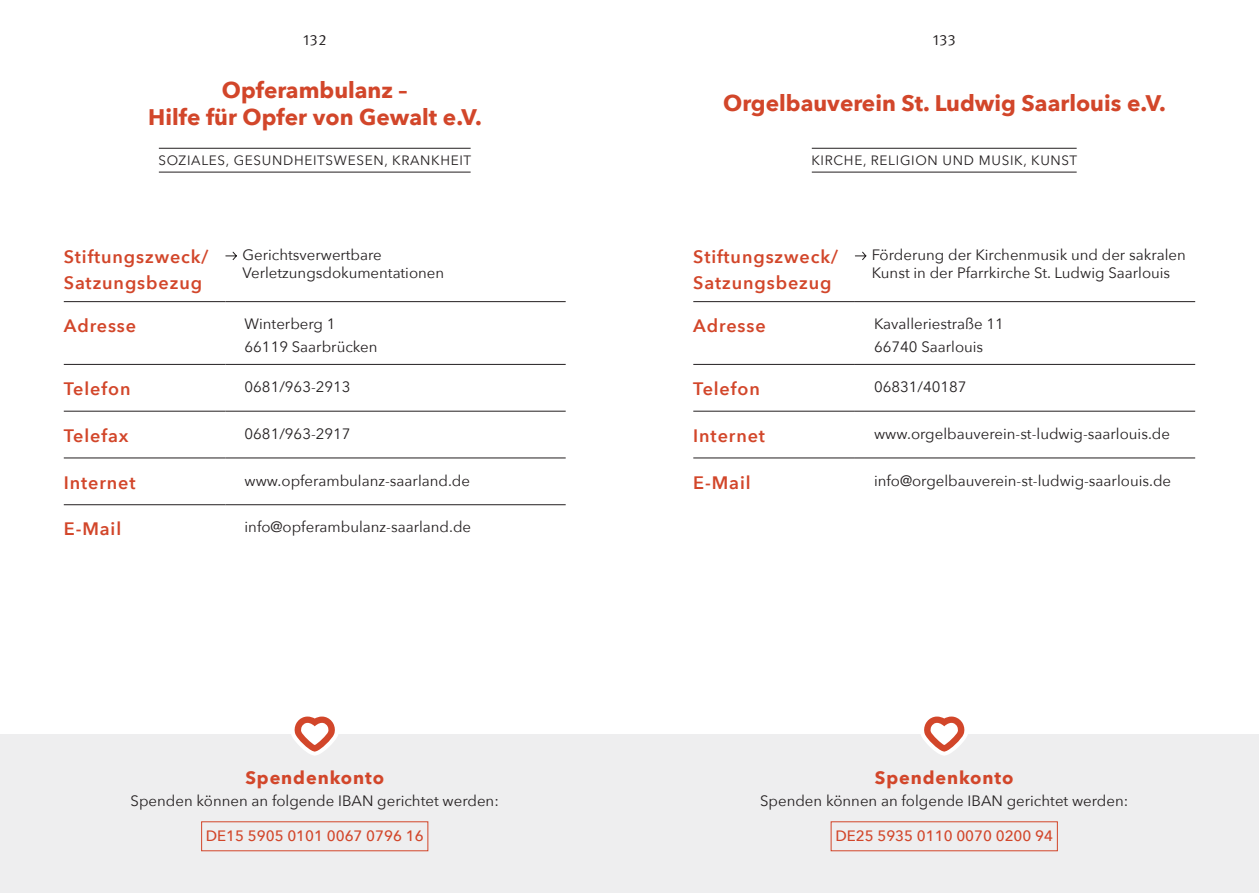
<style>
.page{position:relative;width:1259px;height:893px;background:#fff}
.page>*{position:absolute;margin:0;border:0;box-sizing:border-box;transform-origin:0 0}
.Vereinsname{font:700 22.5px/27px "Avenir Next";color:#d2462a;text-align:center}
.Tabelle_Head{font:600 18px "Avenir Next";letter-spacing:.05em;color:#d2462a}
.t1{font:700 18px "Avenir Next";letter-spacing:.05em;color:#d2462a}
.Tabelle_Copy{font:15px/18px "Avenir Next";color:#231f20}
.Spendenkonto_IBAN{font:500 15px "Avenir Next";color:#d2462a}
.t2{font:15px "Meta Pro Norm";letter-spacing:.045em;color:#231f20}
.Kategorien{font:13.5px "Avenir Next";letter-spacing:.05em;color:#231f20}
</style>
<div class="page">
<div style="left:0;top:734px;width:1259px;height:159px;background:#eeeeef"></div>
<svg style="left:921px;top:716px;width:47px;height:40px"></svg>
<svg style="left:291px;top:716px;width:47px;height:40px"></svg>
<hr style="left:159px;top:148px;width:311px;height:1px;background:#231f20">
<hr style="left:159px;top:172px;width:311px;height:1px;background:#231f20">
<hr style="left:64px;top:301px;width:161px;height:1px;background:#231f20">
<hr style="left:64px;top:364px;width:161px;height:1px;background:#231f20">
<hr style="left:64px;top:411px;width:161px;height:1px;background:#231f20">
<hr style="left:64px;top:458px;width:161px;height:1px;background:#231f20">
<hr style="left:225px;top:301px;width:341px;height:1px;background:#231f20">
<hr style="left:225px;top:364px;width:341px;height:1px;background:#231f20">
<hr style="left:225px;top:411px;width:341px;height:1px;background:#231f20">
<hr style="left:225px;top:458px;width:341px;height:1px;background:#231f20">
<hr style="left:64px;top:504px;width:161px;height:1px;background:#231f20">
<hr style="left:225px;top:504px;width:341px;height:1px;background:#231f20">
<svg style="left:225px;top:251px;width:12px;height:9px"></svg>
<div style="left:830px;top:821px;width:227px;height:30px;border:1px solid #d2462a"></div>
<div style="left:201px;top:821px;width:227px;height:30px;border:1px solid #d2462a"></div>
<hr style="left:812px;top:148px;width:264px;height:1px;background:#231f20">
<hr style="left:812px;top:172px;width:264px;height:1px;background:#231f20">
<hr style="left:693px;top:301px;width:162px;height:1px;background:#231f20">
<hr style="left:693px;top:364px;width:162px;height:1px;background:#231f20">
<hr style="left:693px;top:411px;width:162px;height:1px;background:#231f20">
<hr style="left:855px;top:301px;width:340px;height:1px;background:#231f20">
<hr style="left:855px;top:364px;width:340px;height:1px;background:#231f20">
<hr style="left:855px;top:411px;width:340px;height:1px;background:#231f20">
<hr style="left:693px;top:458px;width:162px;height:1px;background:#231f20">
<hr style="left:855px;top:458px;width:340px;height:1px;background:#231f20">
<svg style="left:855px;top:251px;width:12px;height:9px"></svg>
<p class="t2" style="left:303px;top:29px;width:25px">132</p>
<p class="t2" style="left:932px;top:29px;width:25px">133</p>
<p class="Vereinsname" style="left:148px;top:76px;width:335px">Opferambulanz –<br>Hilfe für Opfer von Gewalt e.V.</p>
<p class="Kategorien" style="left:158px;top:149px;width:314px">SOZIALES, GESUNDHEITSWESEN, KRANKHEIT</p>
<p class="Vereinsname" style="left:723px;top:89px;width:444px">Orgelbauverein St. Ludwig Saarlouis e.V.</p>
<p class="Kategorien" style="left:811px;top:149px;width:267px">KIRCHE, RELIGION UND MUSIK, KUNST</p>
<p class="Tabelle_Head" style="left:64px;top:241px;width:146px">Stiftungszweck/</p>
<p class="Tabelle_Head" style="left:64px;top:267px;width:140px">Satzungsbezug</p>
<p class="Tabelle_Copy" style="left:242px;top:245px;width:203px">Gerichtsverwertbare<br>Verletzungsdokumentationen</p>
<p class="Tabelle_Head" style="left:64px;top:311px;width:74px">Adresse</p>
<p class="Tabelle_Copy" style="left:244px;top:315px;width:92px">Winterberg 1</p>
<p class="Tabelle_Copy" style="left:244px;top:337px;width:134px">66119 Saarbrücken</p>
<p class="Tabelle_Head" style="left:64px;top:373px;width:68px">Telefon</p>
<p class="Tabelle_Copy" style="left:244px;top:377px;width:108px">0681/963-2913</p>
<p class="Tabelle_Head" style="left:64px;top:420px;width:66px">Telefax</p>
<p class="Tabelle_Copy" style="left:244px;top:424px;width:108px">0681/963-2917</p>
<p class="Tabelle_Head" style="left:64px;top:467px;width:73px">Internet</p>
<p class="Tabelle_Copy" style="left:244px;top:471px;width:227px">www.opferambulanz-saarland.de</p>
<p class="Tabelle_Head" style="left:64px;top:514px;width:59px">E-Mail</p>
<p class="Tabelle_Copy" style="left:244px;top:518px;width:228px">info@opferambulanz-saarland.de</p>
<p class="t1" style="left:245px;top:762px;width:140px">Spendenkonto</p>
<p class="Tabelle_Copy" style="left:131px;top:791px;width:370px">Spenden können an folgende IBAN gerichtet werden:</p>
<p class="Spendenkonto_IBAN" style="left:206px;top:823px;width:219px">DE15 5905 0101 0067 0796 16</p>
<p class="Tabelle_Head" style="left:693px;top:241px;width:146px">Stiftungszweck/</p>
<p class="Tabelle_Head" style="left:693px;top:267px;width:140px">Satzungsbezug</p>
<p class="Tabelle_Copy" style="left:872px;top:245px;width:315px">Förderung der Kirchenmusik und der sakralen<br>Kunst in der Pfarrkirche St. Ludwig Saarlouis</p>
<p class="Tabelle_Head" style="left:693px;top:311px;width:74px">Adresse</p>
<p class="Tabelle_Copy" style="left:874px;top:315px;width:131px">Kavalleriestraße 11</p>
<p class="Tabelle_Copy" style="left:874px;top:337px;width:111px">66740 Saarlouis</p>
<p class="Tabelle_Head" style="left:693px;top:373px;width:68px">Telefon</p>
<p class="Tabelle_Copy" style="left:874px;top:377px;width:94px">06831/40187</p>
<p class="Tabelle_Head" style="left:693px;top:420px;width:73px">Internet</p>
<p class="Tabelle_Copy" style="left:874px;top:424px;width:297px">www.orgelbauverein-st-ludwig-saarlouis.de</p>
<p class="Tabelle_Head" style="left:693px;top:467px;width:59px">E-Mail</p>
<p class="Tabelle_Copy" style="left:874px;top:471px;width:299px">info@orgelbauverein-st-ludwig-saarlouis.de</p>
<p class="t1" style="left:875px;top:762px;width:140px">Spendenkonto</p>
<p class="Tabelle_Copy" style="left:760px;top:791px;width:370px">Spenden können an folgende IBAN gerichtet werden:</p>
<p class="Spendenkonto_IBAN" style="left:835px;top:823px;width:219px">DE25 5935 0110 0070 0200 94</p>
</div>
